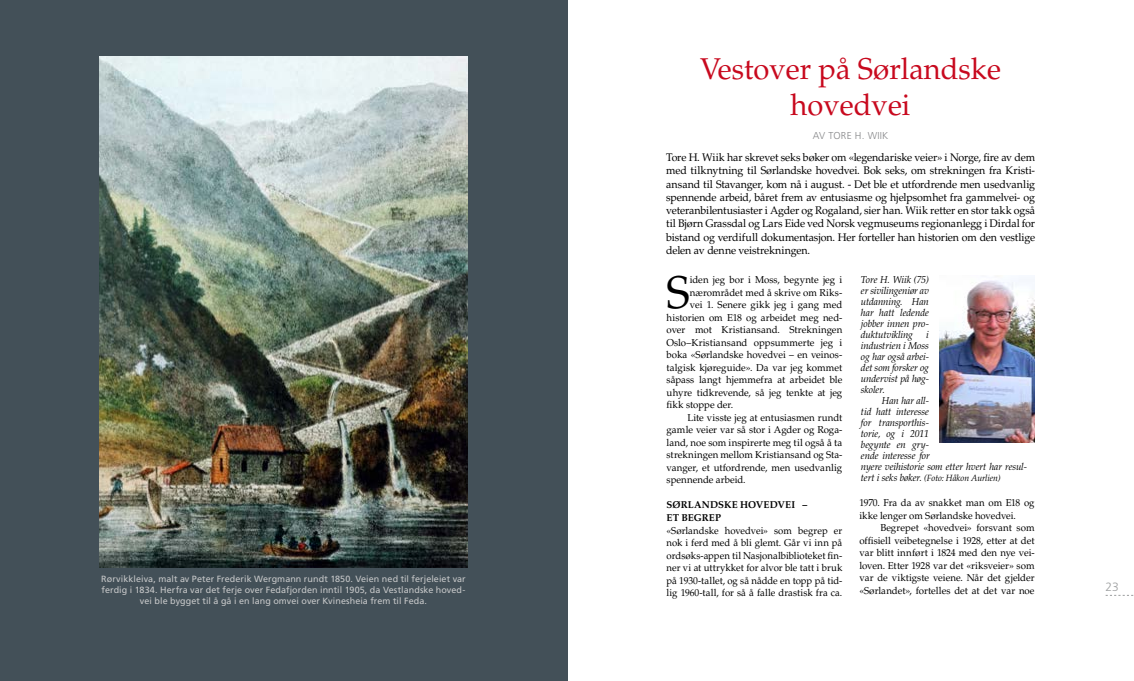
<style>
.page{position:relative;width:1134px;height:681px;background:#fff}
.page>*{position:absolute;margin:0;border:0;box-sizing:border-box;transform-origin:0 0}
.t1{font:45.7px "Palatino LT Std";color:#000}
.t2{font:30px/36px "Palatino LT Std";color:#c8091e;text-align:center}
.t3{font:300 12px "Frutiger LT Std";color:#9c9e9f}
.t4{font:11px/13.2px "Palatino LT Std";letter-spacing:-.015em;color:#000;text-align:justify}
.t5{font:10px/12.5px "Palatino LT Std";color:#000;text-align:justify}
.t6{font:italic 10px/11px "Palatino LT Std";letter-spacing:-.01em;color:#000;text-align:justify}
.t7{font:10px/12.5px "Palatino LT Std";color:#000;text-align:justify;scale:.96 1}
.t8{font:700 10px/12.5px "Palatino LT Std";letter-spacing:.015em;color:#000}
.t9{font:300 10px "Frutiger LT Std";letter-spacing:.02em;color:#87888a}
.t10{font:9px/11px "Frutiger LT Std";letter-spacing:.005em;color:#c6c7c8;text-align:center}
.t11{font:italic 9px "Palatino LT Std";letter-spacing:-.01em;color:#000}
.s1{font-size:10px}
</style>
<div class="page">
<img style="left:939px;top:279px;width:95px;height:163px">
<div style="left:0;top:0;width:568px;height:680px;background:#435058"></div>
<img style="left:99px;top:57px;width:369px;height:510px">
<p class="t10" style="left:101px;top:573px;width:366px">Rørvikkleiva, malt av Peter Frederik Wergmann rundt 1850. Veien ned til ferjeleiet var ferdig i 1834. Herfra var det ferje over Fedafjorden inntil 1905, da Vestlandske hoved&shy;vei ble bygget til å gå i en lang omvei over Kvinesheia frem til Feda.</p>
<h2 class="t2" style="left:700px;top:51px;width:303px">Vestover på Sørlandske hovedvei</h2>
<p class="t9" style="left:813px;top:129px;width:77px">AV TORE H. WIIK</p>
<p class="t4" style="left:666px;top:151px;width:370px">Tore H. Wiik har skrevet seks bøker om «legendariske veier» i Norge, fire av dem med tilknytning til Sørlandske hovedvei. Bok seks, om strekningen fra Kristi&shy;ansand til Stavanger, kom nå i august. - Det ble et utfordrende men usedvanlig spennende arbeid, båret frem av entusiasme og hjelpsomhet fra gammelvei- og veteranbilentusiaster i Agder og Rogaland, sier han. Wiik retter en stor takk også til Bjørn Grassdal og Lars Eide ved Norsk vegmuseums regionanlegg i Dirdal for bistand og verdifull dokumentasjon. Her forteller han historien om den vestlige delen av denne veistrekningen.</p>
<p class="t6" style="left:861px;top:274px;width:70px">Tore H. Wiik (75) er sivilingeniør av utdanning. Han har hatt ledende jobber innen pro&shy;duktutvikling</p>
<h1 class="t1" style="left:666px;top:266px;width:25px">S</h1>
<p class="t5" style="left:690px;top:274px;width:154px">iden jeg bor i Moss, begynte jeg i</p>
<p class="t5" style="left:690px;top:286px;width:154px">nærområdet med å skrive om Riks-</p>
<p class="t5" style="left:690px;top:299px;width:154px">vei 1. Senere gikk jeg i gang med</p>
<p class="t5" style="left:666px;top:311px;width:177px">historien om E18 og arbeidet meg ned-</p>
<p class="t5" style="left:666px;top:324px;width:177px">over mot Kristiansand. Strekningen</p>
<p class="t5" style="left:666px;top:336px;width:177px">Oslo–Kristiansand oppsummerte jeg i</p>
<p class="t5" style="left:666px;top:349px;width:177px">boka «Sørlandske hovedvei – en veinos-</p>
<p class="t5" style="left:666px;top:361px;width:177px">talgisk kjøreguide». Da var jeg kommet</p>
<p class="t5" style="left:666px;top:374px;width:177px">såpass langt hjemmefra at arbeidet ble</p>
<p class="t5" style="left:666px;top:386px;width:177px">uhyre tidkrevende, så jeg tenkte at jeg</p>
<p class="t5" style="left:666px;top:399px;width:68px">fikk stoppe der.</p>
<p class="t5" style="left:687px;top:411px;width:156px">Lite visste jeg at entusiasmen rundt</p>
<p class="t5" style="left:666px;top:424px;width:177px">gamle veier var så stor i Agder og Roga-</p>
<p class="t5" style="left:666px;top:436px;width:177px">land, noe som inspirerte meg til også å ta</p>
<p class="t5" style="left:666px;top:449px;width:177px">strekningen mellom Kristiansand og Sta-</p>
<p class="t5" style="left:666px;top:461px;width:177px">vanger, et utfordrende, men usedvanlig</p>
<p class="t5" style="left:666px;top:474px;width:81px">spennende arbeid.</p>
<p class="t8" style="left:666px;top:498px;width:142px">SØRLANDSKE HOVEDVEI –<br>ET BEGREP</p>
<p class="t7" style="left:666px;top:524px;width:185px">«Sørlandske hovedvei» som begrep er nok i ferd med å bli glemt. Går vi inn på ordsøks-appen til Nasjonalbiblioteket fin&shy;ner vi at uttrykket for alvor ble tatt i bruk på 1930-tallet, og så nådde en topp på tid&shy;lig 1960-tall, for så å falle drastisk fra ca.</p>
<p class="t6" style="left:861px;top:329px;width:70px;text-indent:65px">i industrien i Moss og har også arbei&shy;det som forsker og undervist på høg&shy;skoler.</p>
<p class="t6" style="left:861px;top:395px;width:168px;text-align:left;text-indent:21px">Han har all-<br>tid hatt interesse<br>for transporthis-<br>torie, og i 2011<br>begynte en gry-<br>ende interesse for<br>nyere veihistorie som etter hvert har resul-</p>
<p class="t11" style="left:861px;top:472px;width:141px"><span class="s1">tert i seks bøker.</span> (Foto: Håkon Aurlien)</p>
<p class="t7" style="left:859px;top:496px;width:184px">1970. Fra da av snakket man om E18 og ikke lenger om Sørlandske hovedvei.</p>
<p class="t5" style="left:859px;top:521px;width:177px;text-indent:21px">Begrepet «hovedvei» forsvant som offisiell veibetegnelse i 1928, etter at det var blitt innført i 1824 med den nye vei&shy;loven. Etter 1928 var det «riksveier» som var de viktigste veiene. Når det gjelder «Sørlandet», fortelles det at det var noe</p>
<p class="t3" style="left:1106px;top:579px;width:15px">23</p>
</div>
